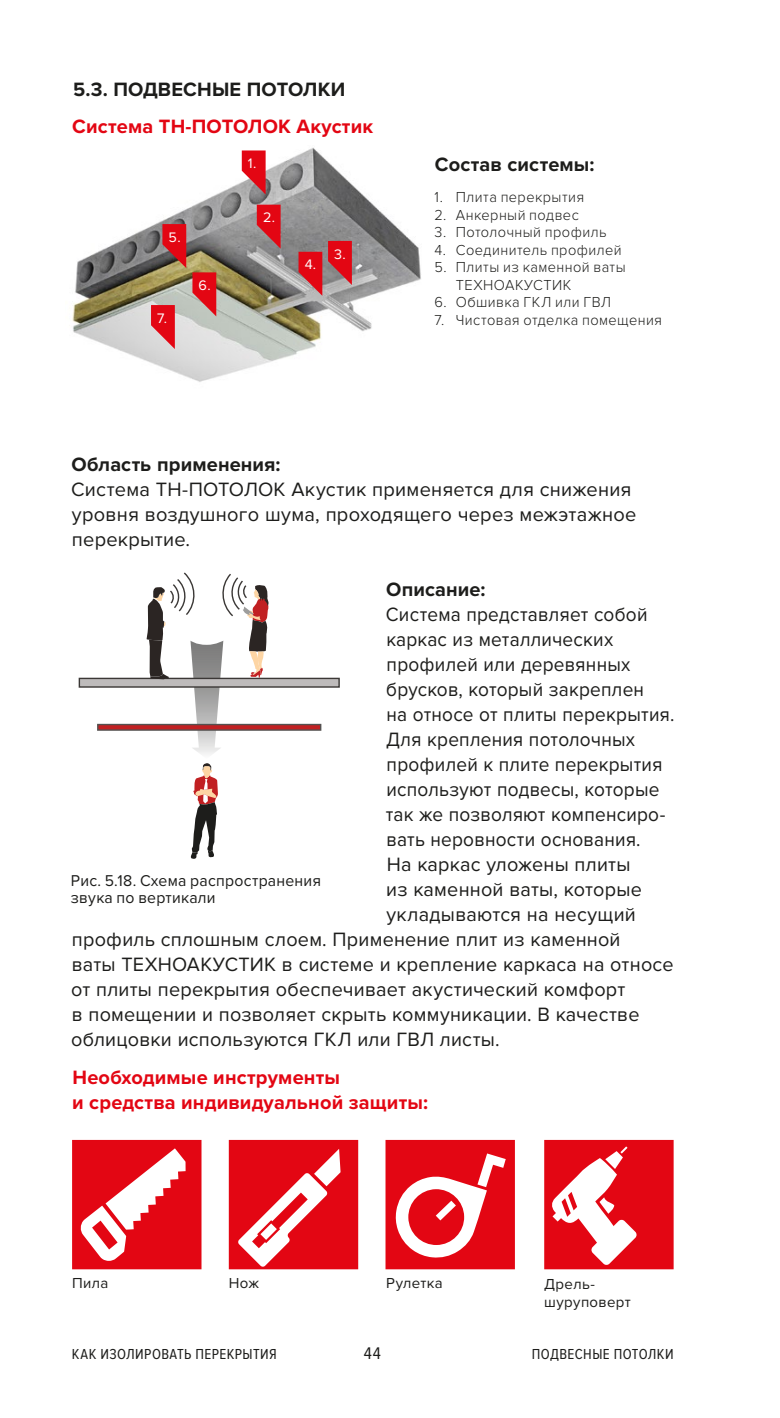
<style>
.page{position:relative;width:780px;height:1418px;background:#fff}
.page>*{position:absolute;margin:0;border:0;box-sizing:border-box;transform-origin:0 0}
.t1{font:20px/25px "Proxima Nova";letter-spacing:.01em;color:#1d1d1b}
.t2{font:20px "Proxima Nova";letter-spacing:.01em;color:#1d1d1b;scale:.95 1}
.t3{font:700 20px/25px "Proxima Nova";letter-spacing:.01em;color:#e30613}
.t4{font:700 20px "Proxima Nova";letter-spacing:.005em;color:#1d1d1b}
.t5{font:17.5px "Proxima Nova Cond";color:#1d1d1b}
.t6{font:16.25px/17.5px "Proxima Nova";letter-spacing:.015em;color:#1d1d1b}
.t7{font:300 15px/17.5px "Proxima Nova";letter-spacing:.03em;color:#1d1d1b}
.t8{font:15px "Proxima Nova Cond";letter-spacing:.03em;color:#1d1d1b}
.t9{font:15px/17.5px "Proxima Nova";letter-spacing:.025em;color:#1d1d1b}
.t10{font:14.25px "Proxima Nova";color:#fff}
</style>
<div class="page">
<img style="left:72px;top:147px;width:349px;height:235px">
<svg style="left:81px;top:679px;width:257px;height:6px"></svg>
<div style="left:79px;top:677px;width:261px;height:10px;border:1px solid #3b3836"></div>
<svg style="left:99px;top:725px;width:220px;height:3px"></svg>
<div style="left:97px;top:723px;width:224px;height:7px;border:1px solid #555150"></div>
<svg style="left:147px;top:572px;width:122px;height:287px"></svg>
<div style="left:72px;top:1139px;width:129px;height:130px;background:#e30613;border:2px solid #e30613"></div>
<div style="left:229px;top:1139px;width:129px;height:130px;background:#e30613"></div>
<div style="left:385px;top:1139px;width:130px;height:130px;background:#e30613;border:2px solid #e30613"></div>
<svg style="left:80px;top:1148px;width:105px;height:112px"></svg>
<svg style="left:395px;top:1153px;width:110px;height:105px"></svg>
<svg style="left:238px;top:1149px;width:102px;height:117px"></svg>
<div style="left:544px;top:1139px;width:129px;height:130px;background:#e30613;border:2px solid #e30613"></div>
<svg style="left:552px;top:1146px;width:85px;height:119px"></svg>
<svg style="left:242px;top:150px;width:23px;height:44px"></svg>
<svg style="left:257px;top:205px;width:23px;height:44px"></svg>
<svg style="left:298px;top:252px;width:24px;height:44px"></svg>
<svg style="left:162px;top:224px;width:24px;height:44px"></svg>
<svg style="left:192px;top:272px;width:24px;height:44px"></svg>
<svg style="left:328px;top:241px;width:24px;height:44px"></svg>
<svg style="left:151px;top:305px;width:24px;height:44px"></svg>
<p class="t4" style="left:73px;top:77px;width:274px">5.3. ПОДВЕСНЫЕ ПОТОЛКИ</p>
<p class="t3" style="left:72px;top:115px;width:303px">Система ТН-ПОТОЛОК Акустик</p>
<p class="t10" style="left:169px;top:229px;width:13px">5.</p>
<p class="t10" style="left:157px;top:310px;width:11px">7.</p>
<p class="t10" style="left:199px;top:277px;width:14px">6.</p>
<p class="t10" style="left:248px;top:155px;width:10px">1.</p>
<p class="t10" style="left:263px;top:209px;width:13px">2.</p>
<p class="t10" style="left:305px;top:256px;width:13px">4.</p>
<p class="t10" style="left:334px;top:246px;width:13px">3.</p>
<p class="t4" style="left:435px;top:152px;width:161px">Состав системы:</p>
<p class="t7" style="left:434px;top:189px;width:151px">1. Плита перекрытия</p>
<p class="t7" style="left:434px;top:206px;width:146px">2. Анкерный подвес</p>
<p class="t7" style="left:434px;top:224px;width:173px">3. Потолочный профиль</p>
<p class="t7" style="left:434px;top:241px;width:188px">4. Соединитель профилей</p>
<p class="t7" style="left:456px;top:259px;width:171px;text-indent:-21px">5. Плиты из каменной ваты<br>ТЕХНОАКУСТИК</p>
<p class="t7" style="left:434px;top:294px;width:178px">6. Обшивка ГКЛ или ГВЛ</p>
<p class="t7" style="left:434px;top:311px;width:229px">7. Чистовая отделка помещения</p>
<p class="t4" style="left:72px;top:452px;width:210px">Область применения:</p>
<p class="t1" style="left:71px;top:477px;width:566px">Система ТН-ПОТОЛОК Акустик применяется для снижения уровня воздушного шума, проходящего через межэтажное перекрытие.</p>
<p class="t4" style="left:386px;top:577px;width:101px">Описание:</p>
<p class="t2" style="left:386px;top:603px;width:277px">Система представляет собой</p>
<p class="t2" style="left:386px;top:628px;width:240px">каркас из металлических</p>
<p class="t2" style="left:386px;top:653px;width:258px">профилей или деревянных</p>
<p class="t2" style="left:386px;top:678px;width:273px">брусков, который закреплен</p>
<p class="t2" style="left:386px;top:703px;width:305px">на относе от плиты перекрытия.</p>
<p class="t2" style="left:386px;top:728px;width:264px">Для крепления потолочных</p>
<p class="t2" style="left:386px;top:753px;width:292px">профилей к плите перекрытия</p>
<p class="t2" style="left:386px;top:778px;width:289px">используют подвесы, которые</p>
<p class="t2" style="left:386px;top:803px;width:296px">так же позволяют компенсиро-</p>
<p class="t2" style="left:386px;top:828px;width:269px">вать неровности основания.</p>
<p class="t1" style="left:387px;top:852px;width:245px">На каркас уложены плиты</p>
<p class="t1" style="left:386px;top:877px;width:257px">из каменной ваты, которые</p>
<p class="t1" style="left:386px;top:902px;width:251px">укладываются на несущий</p>
<p class="t1" style="left:72px;top:927px;width:550px">профиль сплошным слоем. Применение плит из каменной</p>
<p class="t1" style="left:72px;top:952px;width:603px">ваты ТЕХНОАКУСТИК в системе и крепление каркаса на относе</p>
<p class="t1" style="left:71px;top:977px;width:556px">от плиты перекрытия обеспечивает акустический комфорт</p>
<p class="t1" style="left:72px;top:1002px;width:569px">в помещении и позволяет скрыть коммуникации. В качестве</p>
<p class="t1" style="left:71px;top:1027px;width:430px">облицовки используются ГКЛ или ГВЛ листы.</p>
<p class="t6" style="left:71px;top:871px;width:252px">Рис. 5.18. Схема распространения звука по вертикали</p>
<p class="t3" style="left:72px;top:1065px;width:357px">Необходимые инструменты<br>и средства индивидуальной защиты:</p>
<p class="t9" style="left:72px;top:1274px;width:38px">Пила</p>
<p class="t9" style="left:229px;top:1274px;width:32px">Нож</p>
<p class="t9" style="left:386px;top:1274px;width:58px">Рулетка</p>
<p class="t9" style="left:544px;top:1275px;width:88px">Дрель&shy;шуруповерт</p>
<p class="t5" style="left:364px;top:1343px;width:18px">44</p>
<p class="t8" style="left:72px;top:1345px;width:206px">КАК ИЗОЛИРОВАТЬ ПЕРЕКРЫТИЯ</p>
<p class="t8" style="left:532px;top:1345px;width:143px">ПОДВЕСНЫЕ ПОТОЛКИ</p>
</div>
